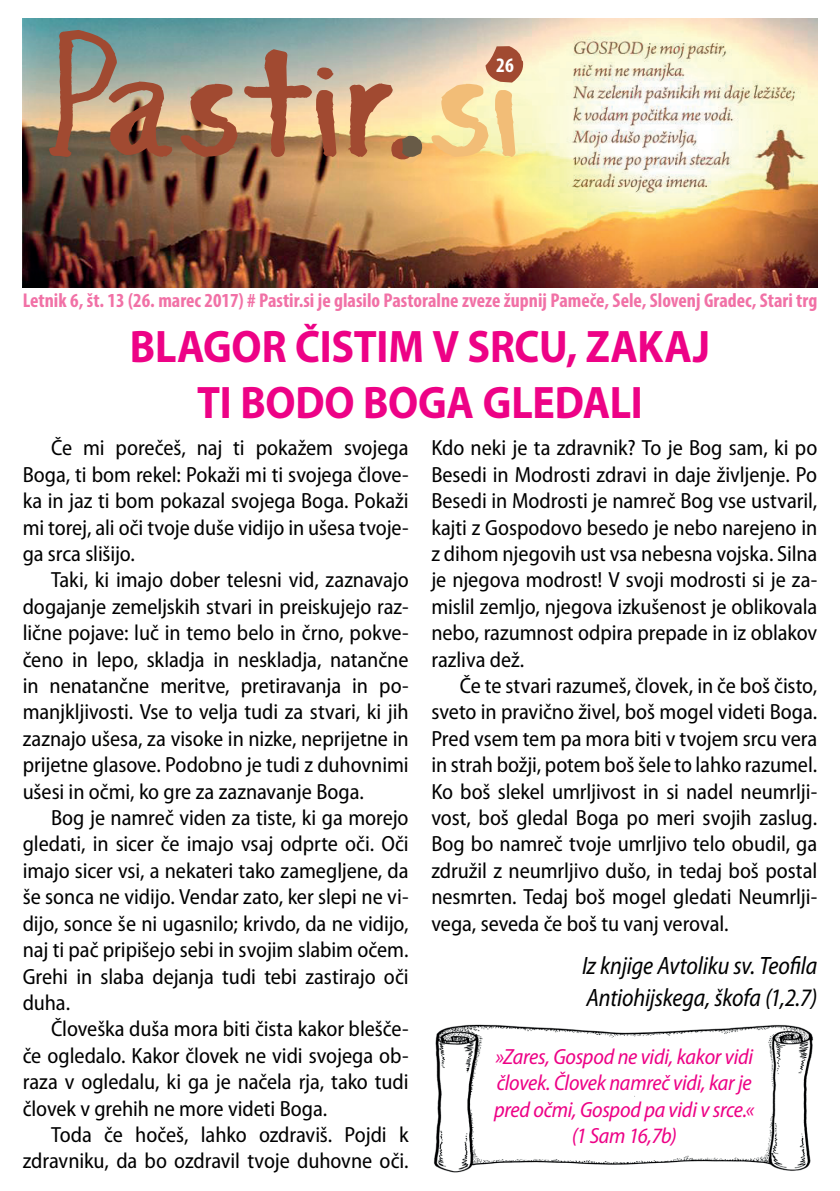
<style>
.page{position:relative;width:840px;height:1191px;background:#fff}
.page>*{position:absolute;margin:0;border:0;box-sizing:border-box;transform-origin:0 0}
.t1{font:700 45.8px/55.2px "Myriad Pro";letter-spacing:-.005em;color:#ed0286;text-align:center;scale:.92 1}
.t2{font:italic semi-condensed 25.2px/32px "Myriad Pro";letter-spacing:-.005em;color:#000001;scale:.95 1}
.t3{font:semi-condensed 22px/26.4px "Myriad Pro";letter-spacing:-.005em;color:#000001;text-align:justify}
.t4{font:italic semi-condensed 22px/26.4px "Myriad Pro";letter-spacing:-.015em;color:#ed0286;text-align:center}
.t5{font:700 condensed 20.6px "Myriad Pro";color:#fff}
.t6{font:700 condensed 20px "Myriad Pro";color:#f171a6}
</style>
<div class="page">
<img style="left:23px;top:18px;width:793px;height:269px">
<svg style="left:49px;top:30px;width:123px;height:127px;background:#9a836f"></svg>
<svg style="left:180px;top:84px;width:57px;height:73px;background:#af795b"></svg>
<svg style="left:244px;top:49px;width:92px;height:108px;background:#b89073"></svg>
<svg style="left:348px;top:83px;width:74px;height:80px;background:#d1a174"></svg>
<svg style="left:431px;top:46px;width:92px;height:111px;background:#eccb99"></svg>
<img style="left:433px;top:1024px;width:380px;height:149px">
<p class="t5" style="left:496px;top:52px;width:19px">26</p>
<p class="t6" style="left:23px;top:288px;width:795px">Letnik 6, št. 13 (26. marec 2017) # Pastir.si je glasilo Pastoralne zveze župnij Pameče, Sele, Slovenj Gradec, Stari trg</p>
<h1 class="t1" style="left:130px;top:318px;width:632px">BLAGOR ČISTIM V SRCU, ZAKAJ<br>TI BODO BOGA GLEDALI</h1>
<p class="t3" style="left:23px;top:435px;width:387px;text-indent:28px">Če mi porečeš, naj ti pokažem svojega Boga, ti bom rekel: Pokaži mi ti svojega člove&shy;ka in jaz ti bom pokazal svojega Boga. Pokaži mi torej, ali oči tvoje duše vidijo in ušesa tvoje&shy;ga srca slišijo.</p>
<p class="t3" style="left:23px;top:567px;width:387px;text-indent:28px">Taki, ki imajo dober telesni vid, zaznavajo dogajanje zemeljskih stvari in preiskujejo raz&shy;lične pojave: luč in temo belo in črno, pokve&shy;čeno in lepo, skladja in neskladja, natančne in nenatančne meritve, pretiravanja in po&shy;manjkljivosti. Vse to velja tudi za stvari, ki jih zaznajo ušesa, za visoke in nizke, neprijetne in prijetne glasove. Podobno je tudi z duhovnimi ušesi in očmi, ko gre za zaznavanje Boga.</p>
<p class="t3" style="left:23px;top:805px;width:387px;text-indent:28px">Bog je namreč viden za tiste, ki ga morejo gledati, in sicer če imajo vsaj odprte oči. Oči imajo sicer vsi, a nekateri tako zamegljene, da še sonca ne vidijo. Vendar zato, ker slepi ne vi&shy;dijo, sonce še ni ugasnilo; krivdo, da ne vidijo, naj ti pač pripišejo sebi in svojim slabim očem.<br>Grehi in slaba dejanja tudi tebi zastirajo oči duha.</p>
<p class="t3" style="left:23px;top:1016px;width:387px;text-indent:28px">Človeška duša mora biti čista kakor blešče&shy;če ogledalo. Kakor človek ne vidi svojega ob&shy;raza v ogledalu, ki ga je načela rja, tako tudi človek v grehih ne more videti Boga.</p>
<p class="t3" style="left:23px;top:1121px;width:387px;text-align:right">Toda če hočeš, lahko ozdraviš. Pojdi k zdravniku, da bo ozdravil tvoje duhovne oči.</p>
<p class="t3" style="left:431px;top:435px;width:387px">Kdo neki je ta zdravnik? To je Bog sam, ki po Besedi in Modrosti zdravi in daje življenje. Po Besedi in Modrosti je namreč Bog vse ustvaril, kajti z Gospodovo besedo je nebo narejeno in z dihom njegovih ust vsa nebesna vojska. Silna je njegova modrost! V svoji modrosti si je za&shy;mislil zemljo, njegova izkušenost je oblikovala nebo, razumnost odpira prepade in iz oblakov razliva dež.</p>
<p class="t3" style="left:431px;top:673px;width:387px;text-indent:28px">Če te stvari razumeš, človek, in če boš čisto, sveto in pravično živel, boš mogel videti Boga.<br>Pred vsem tem pa mora biti v tvojem srcu vera in strah božji, potem boš šele to lahko razumel.<br>Ko boš slekel umrljivost in si nadel neumrlji&shy;vost, boš gledal Boga po meri svojih zaslug.<br>Bog bo namreč tvoje umrljivo telo obudil, ga združil z neumrljivo dušo, in tedaj boš postal nesmrten. Tedaj boš mogel gledati Neumrlji&shy;vega, seveda če boš tu vanj veroval.</p>
<p class="t2" style="left:581px;top:950px;width:249px">Iz knjige Avtoliku sv. Teofila<br>Antiohijskega, škofa (1,2.7)</p>
<p class="t4" style="left:493px;top:1044px;width:262px">»Zares, Gospod ne vidi, kakor vidi človek. Človek namreč vidi, kar je pred očmi, Gospod pa vidi v srce.« (1 Sam 16,7b)</p>
</div>
